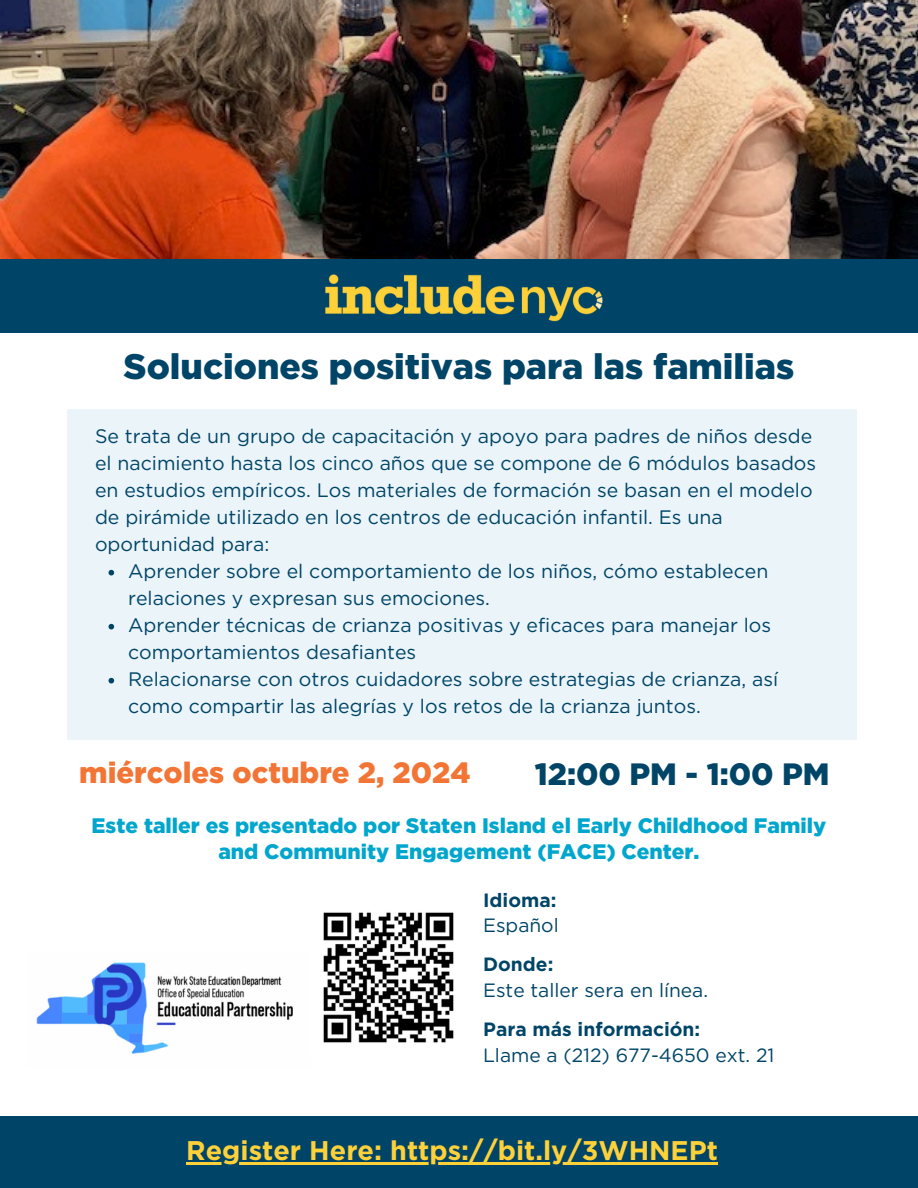
<style>
.page{position:relative;width:918px;height:1188px;background:#fff}
.page>*{position:absolute;margin:0;border:0;box-sizing:border-box;transform-origin:0 0}
.t1{font:900 35.4px "Gotham";color:#004567}
.t2{font:900 30.75px "Gotham";color:#004567}
.t3{font:900 29.25px "Gotham";color:#f37535}
.t4{font:700 27px "Gotham";color:#ffd139}
.t5{font:900 21px/25.8px "Gotham";color:#00a6cd;text-align:center}
.t6{font:19.5px/27px "Gotham";color:#004567}
.t7{font:19.2px "Gotham";color:#004567}
.t8{font:700 19.2px "Gotham";color:#004567}
</style>
<div class="page">
<img style="left:0;top:0;width:918px;height:260px">
<img style="left:36px;top:962px;width:257px;height:92px">
<div style="left:68px;top:409px;width:789px;height:331px;background:#ebf4f9"></div>
<div style="left:0;top:260px;width:918px;height:73px;background:#004567"></div>
<img style="left:285px;top:238px;width:357px;height:84px">
<div style="left:0;top:1117px;width:918px;height:71px;background:#004567"></div>
<img style="left:323px;top:912px;width:131px;height:131px">
<svg style="left:109px;top:570px;width:5px;height:5px"></svg>
<svg style="left:109px;top:624px;width:5px;height:5px"></svg>
<svg style="left:109px;top:678px;width:5px;height:5px"></svg>
<hr style="left:186px;top:1162px;width:532px;height:2px;background:#ffd139">
<p class="t1" style="left:124px;top:345px;width:672px">Soluciones positivas para las familias</p>
<p class="t6" style="left:95px;top:422px;width:723px">Se trata de un grupo de capacitación y apoyo para padres de niños desde el nacimiento hasta los cinco años que se compone de 6 módulos basados en estudios empíricos. Los materiales de formación se basan en el modelo de pirámide utilizado en los centros de educación infantil. Es una oportunidad para:</p>
<p class="t6" style="left:128px;top:557px;width:642px">Aprender sobre el comportamiento de los niños, cómo establecen relaciones y expresan sus emociones.</p>
<p class="t6" style="left:128px;top:611px;width:645px">Aprender técnicas de crianza positivas y eficaces para manejar los comportamientos desafiantes</p>
<p class="t6" style="left:128px;top:665px;width:652px">Relacionarse con otros cuidadores sobre estrategias de crianza, así como compartir las alegrías y los retos de la crianza juntos.</p>
<h5 class="t3" style="left:79px;top:755px;width:393px">miércoles octubre 2, 2024</h5>
<p class="t2" style="left:535px;top:756px;width:296px">12:00 PM - 1:00 PM</p>
<p class="t5" style="left:92px;top:812px;width:736px">Este taller es presentado por Staten Island el Early Childhood Family and Community Engagement (FACE) Center.</p>
<p class="t8" style="left:483px;top:888px;width:75px">Idioma:</p>
<p class="t7" style="left:483px;top:914px;width:77px">Español</p>
<p class="t8" style="left:483px;top:953px;width:72px">Donde:</p>
<p class="t7" style="left:483px;top:979px;width:226px">Este taller sera en línea.</p>
<p class="t8" style="left:483px;top:1018px;width:219px">Para más información:</p>
<h4 class="t7" style="left:483px;top:1043px;width:293px">Llame a (212) 677-4650 ext. 21</h4>
<p class="t4" style="left:186px;top:1134px;width:533px">Register Here: https://bit.ly/3WHNEPt</p>
</div>
